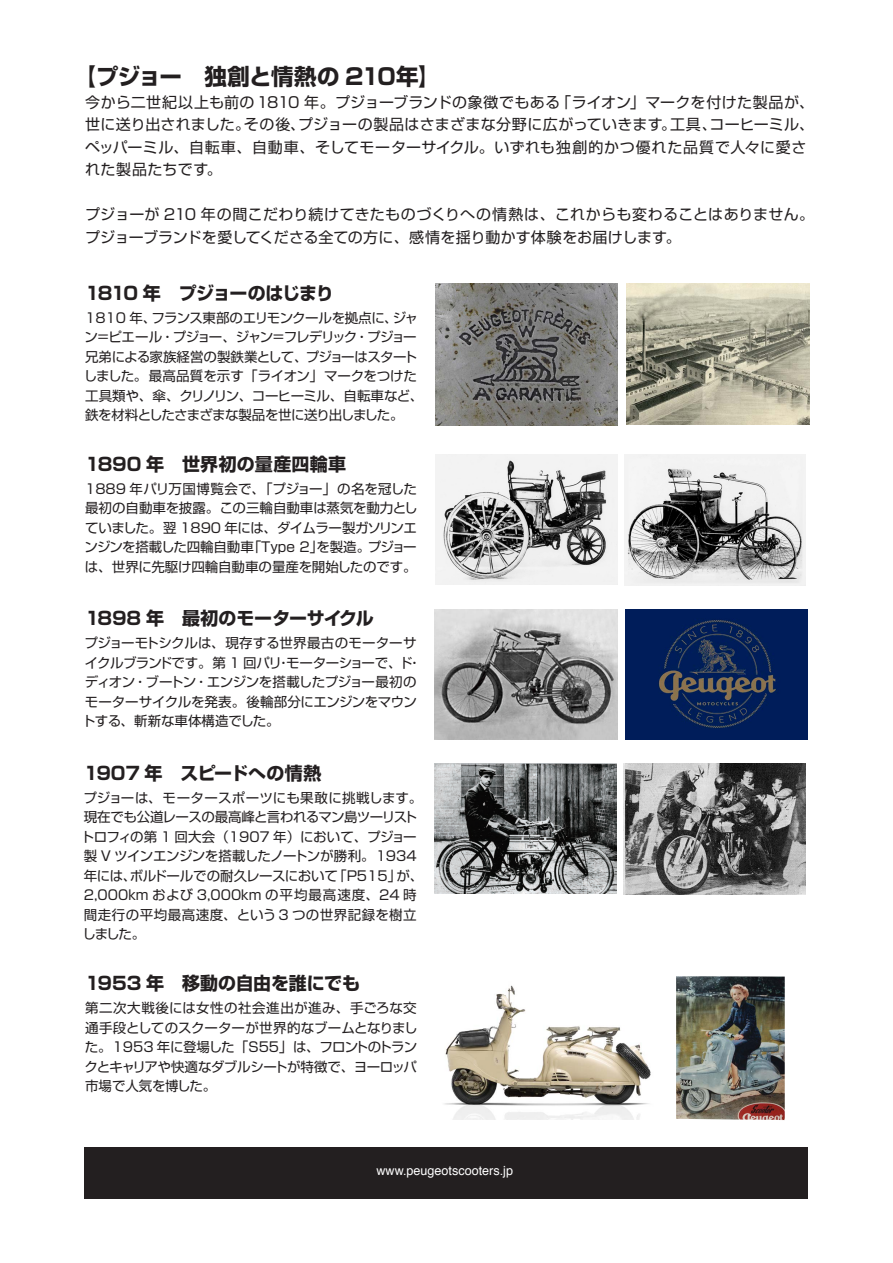
<style>
.page{position:relative;width:893px;height:1263px;background:#fff}
.page>*{position:absolute;margin:0;border:0;box-sizing:border-box;transform-origin:0 0}
.t1{font:700 22.5px "Shin Go Pro";letter-spacing:-.04em;color:#231f20}
.t2{font:700 18px "Shin Go Pro";letter-spacing:-.015em;color:#231f20}
.t3{font:700 18px "Shin Go Pro";letter-spacing:-.07em;color:#231f20}
.t4{font:700 18px "Shin Go Pro";letter-spacing:.005em;color:#231f20}
.t5{font:15px/22.5px "Shin Go Pro";letter-spacing:.02em;color:#231f20}
.t6{font:13.5px/19.5px "Shin Go Pro";letter-spacing:-.03em;color:#231f20}
.t7{font:13.5px/19.5px "Shin Go Pro";letter-spacing:-.005em;color:#231f20}
.t8{font:12.6px "Helvetica";color:#fff}
</style>
<div class="page">
<div style="left:85px;top:1147px;width:723px;height:52px;background:#231f20"></div>
<img style="left:435px;top:284px;width:182px;height:141px">
<img style="left:435px;top:455px;width:182px;height:130px">
<img style="left:435px;top:609px;width:182px;height:130px">
<img style="left:626px;top:609px;width:182px;height:130px">
<img style="left:434px;top:764px;width:182px;height:130px">
<img style="left:444px;top:985px;width:207px;height:135px">
<img style="left:627px;top:284px;width:182px;height:141px">
<img style="left:625px;top:455px;width:181px;height:130px">
<img style="left:624px;top:764px;width:182px;height:130px">
<img style="left:676px;top:976px;width:109px;height:144px">
<p class="t1" style="left:74px;top:58px;width:368px">【プジョー　独創と情熱の 210年】</p>
<p class="t5" style="left:85px;top:89px;width:731px">今から二世紀以上も前の1810 年。プジョーブランドの象徴でもある「ライオン」マークを付けた製品が、世に送り出されました。その後、プジョーの製品はさまざまな分野に広がっていきます。工具、コーヒーミル、ペッパーミル、自転車、自動車、そしてモーターサイクル。いずれも独創的かつ優れた品質で人々に愛された製品たちです。</p>
<p class="t5" style="left:85px;top:202px;width:730px">プジョーが 210 年の間こだわり続けてきたものづくりへの情熱は、これからも変わることはありません。プジョーブランドを愛してくださる全ての方に、感情を揺り動かす体験をお届けします。</p>
<p class="t3" style="left:85px;top:279px;width:250px">1810 年　プジョーのはじまり</p>
<p class="t6" style="left:84px;top:306px;width:341px">1810 年、フランス東部のエリモンクールを拠点に、ジャン＝ピエール・プジョー、ジャン＝フレデリック・プジョー兄弟による家族経営の製鉄業として、プジョーはスタートしました。最高品質を示す「ライオン」マークをつけた工具類や、傘、クリノリン、コーヒーミル、自転車など、鉄を材料としたさまざまな製品を世に送り出しました。</p>
<p class="t4" style="left:85px;top:450px;width:263px">1890 年　世界初の量産四輪車</p>
<p class="t6" style="left:85px;top:477px;width:335px;text-align:justify">1889 年パリ万国博覧会で、「プジョー」の名を冠した最初の自動車を披露。この三輪自動車は蒸気を動力としていました。翌 1890 年には、ダイムラー製ガソリンエンジンを搭載した四輪自動車「Type 2」を製造。プジョーは、世界に先駆け四輪自動車の量産を開始したのです。</p>
<p class="t2" style="left:85px;top:604px;width:290px">1898 年　最初のモーターサイクル</p>
<p class="t6" style="left:82px;top:632px;width:341px">プジョーモトシクルは、現存する世界最古のモーターサイクルブランドです。第 1 回パリ・モーターショーで、ド・ディオン・ブートン・エンジンを搭載したプジョー最初のモーターサイクルを発表。後輪部分にエンジンをマウントする、斬新な車体構造でした。</p>
<p class="t2" style="left:84px;top:759px;width:239px">1907 年　スピードへの情熱</p>
<p class="t7" style="left:81px;top:786px;width:344px">プジョーは、モータースポーツにも果敢に挑戦します。現在でも公道レースの最高峰と言われるマン島ツーリストトロフィの第 1 回大会（1907 年）において、プジョー製 V ツインエンジンを搭載したノートンが勝利。1934年には、ボルドールでの耐久レースにおいて「P515」が、<br>2,000km および 3,000km の平均最高速度、24 時間走行の平均最高速度、という3 つの世界記録を樹立しました。</p>
<p class="t2" style="left:85px;top:969px;width:276px">1953 年　移動の自由を誰にでも</p>
<p class="t6" style="left:84px;top:997px;width:335px;text-align:justify">第二次大戦後には女性の社会進出が進み、手ごろな交通手段としてのスクーターが世界的なブームとなりました。1953 年に登場した「S55」は、フロントのトランクとキャリアや快適なダブルシートが特徴で、ヨーロッパ市場で人気を博した。</p>
<p class="t8" style="left:376px;top:1161px;width:138px">www.peugeotscooters.jp</p>
</div>
